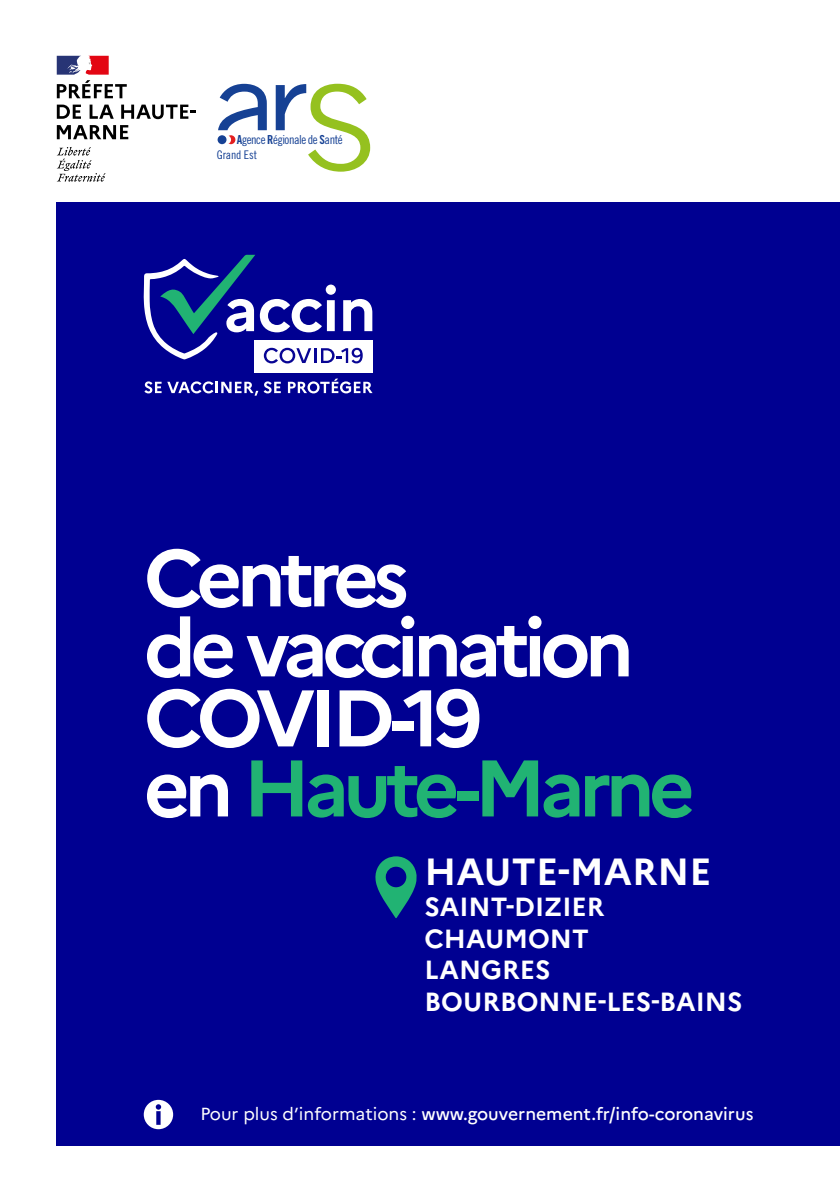
<style>
.page{position:relative;width:840px;height:1191px;background:#fff}
.page>*{position:absolute;margin:0;border:0;box-sizing:border-box;transform-origin:0 0}
.t1{font:700 80px/70px "Marianne";letter-spacing:-.075em;color:#fff}
.t2{font:700 37.8px "Marianne";color:#fff}
.t3{font:700 26.2px/31.6px "Marianne";color:#fff}
.t4{font:500 17.4px "Marianne";color:#fff}
.t5{font:12.4px "Trade Gothic LT Std Cn 18";letter-spacing:-.04em;color:#164194}
.t6{font:12px "Trade Gothic LT Std Cn 18";letter-spacing:-.01em;color:#164194}
.s1{font-family:"Trade Gothic LT Std Bd Cn 20"}
.s2{color:#21b373}
.s3{font-weight:400}
</style>
<div class="page">
<div style="left:57px;top:203px;width:782px;height:942px;background:#000091"></div>
<svg style="left:144px;top:381px;width:17px;height:12px"></svg>
<svg style="left:167px;top:381px;width:113px;height:15px"></svg>
<svg style="left:288px;top:378px;width:84px;height:15px"></svg>
<div style="left:254px;top:340px;width:118px;height:32px;background:#fff"></div>
<svg style="left:143px;top:255px;width:229px;height:108px"></svg>
<svg style="left:218px;top:84px;width:49px;height:46px"></svg>
<div style="left:226px;top:135px;width:9px;height:9px;background:#e31f20;border-radius:50%"></div>
<svg style="left:222px;top:135px;width:9px;height:9px"></svg>
<div style="left:217px;top:135px;width:9px;height:9px;background:#164194;border-radius:50%"></div>
<svg style="left:275px;top:84px;width:95px;height:88px"></svg>
<svg style="left:144px;top:1099px;width:29px;height:30px"></svg>
<svg style="left:375px;top:856px;width:41px;height:62px"></svg>
<svg style="left:57px;top:147px;width:48px;height:35px"></svg>
<svg style="left:57px;top:56px;width:70px;height:42px"></svg>
<svg style="left:57px;top:105px;width:24px;height:14px"></svg>
<svg style="left:89px;top:105px;width:25px;height:14px"></svg>
<svg style="left:121px;top:105px;width:74px;height:14px"></svg>
<svg style="left:57px;top:125px;width:71px;height:14px"></svg>
<p class="t5" style="left:237px;top:132px;width:107px"><span class="s1">A</span>gence <span class="s1">R</span>égionale de <span class="s1">S</span>anté</p>
<p class="t6" style="left:217px;top:147px;width:42px">Grand Est</p>
<h1 class="t1" style="left:144px;top:543px;width:552px">Centres<br>de vaccination<br>COVID-19<br>en <span class="s2">Haute-Marne</span></h1>
<h2 class="t2" style="left:424px;top:848px;width:288px">HAUTE-MARNE</h2>
<h3 class="t3" style="left:424px;top:891px;width:319px">SAINT-DIZIER<br>CHAUMONT<br>LANGRES<br>BOURBONNE-LES-BAINS</h3>
<p class="t4" style="left:200px;top:1103px;width:554px"><span class="s3">Pour plus d’informations :</span> www.gouvernement.fr/info-coronavirus</p>
</div>
